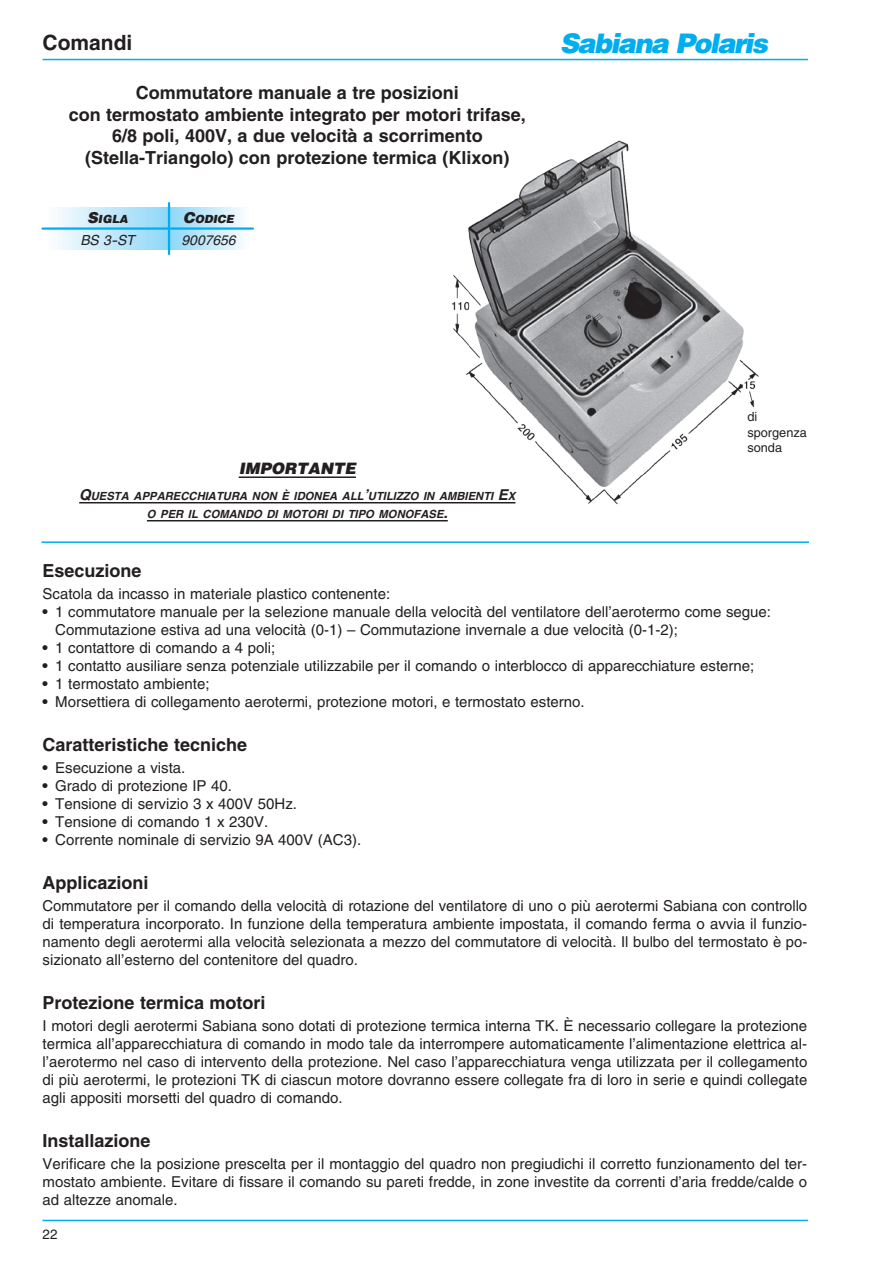
<style>
.page{position:relative;width:893px;height:1263px;background:#fff}
.page>*{position:absolute;margin:0;border:0;box-sizing:border-box;transform-origin:0 0}
.t1{font:italic 900 27px "Helvetica";letter-spacing:-.06em;color:#00aeef}
.t2{font:700 21px "Helvetica";color:#231f20}
.t3{font:700 18px/21.6px "Helvetica";color:#231f20;text-align:center}
.t4{font:italic 900 15.75px "Helvetica";color:#231f20}
.t5{font:15px/18px "Helvetica";color:#231f20;text-align:justify}
.t6{font:italic 13.8px "Helvetica";color:#231f20}
.t7{font:13.5px "Helvetica";color:#231f20}
.t8{font:12.75px/15.3px "Helvetica";color:#231f20}
.t9{font:italic 700 11.25px/18px "Helvetica";color:#231f20;text-align:center}
.t10{font:italic 900 11.25px "Helvetica";color:#231f20}
.s1{font-size:15px}
.s2{font-weight:700}
</style>
<div class="page">
<hr style="left:43px;top:1220px;width:765px;height:1px;background:#00aeef">
<img style="left:446px;top:140px;width:313px;height:365px">
<hr style="left:43px;top:59px;width:765px;height:1px;background:#00aeef">
<div style="left:47px;top:207px;width:122px;height:22px;background:linear-gradient(to right,#fefefe,#8fd7f7)"></div>
<div style="left:47px;top:229px;width:122px;height:21px;background:linear-gradient(to right,#fefefe,#8fd7f7)"></div>
<div style="left:169px;top:207px;width:80px;height:22px;background:linear-gradient(to right,#8ed7f7,#fbfdfe)"></div>
<div style="left:169px;top:229px;width:80px;height:21px;background:linear-gradient(to right,#8ed7f7,#fbfdfe)"></div>
<hr style="left:43px;top:227px;width:210px;height:3px;background:#00aeef">
<hr style="left:168px;top:203px;width:2px;height:51px;background:#00aeef">
<hr style="left:239px;top:476px;width:117px;height:2px;background:#231f20">
<hr style="left:79px;top:502px;width:436px;height:1px;background:#231f20">
<hr style="left:147px;top:520px;width:301px;height:1px;background:#231f20">
<hr style="left:41px;top:541px;width:768px;height:2px;background:#00aeef">
<h2 class="t2" style="left:43px;top:30px;width:91px">Comandi</h2>
<h1 class="t1" style="left:560px;top:26px;width:210px">Sabiana Polaris</h1>
<p class="t3" style="left:69px;top:82px;width:459px">Commutatore manuale a tre posizioni<br>con termostato ambiente integrato per motori trifase, 6/8 poli, 400V, a due velocità a scorrimento (Stella-Triangolo) con protezione termica (Klixon)</p>
<p class="t10" style="left:87px;top:212px;width:42px"><span class="s1">S</span>IGLA</p>
<p class="t10" style="left:183px;top:212px;width:53px"><span class="s1">C</span>ODICE</p>
<p class="t6" style="left:80px;top:232px;width:56px">BS 3-ST</p>
<p class="t6" style="left:182px;top:232px;width:56px">9007656</p>
<p class="t4" style="left:239px;top:458px;width:119px">IMPORTANTE</p>
<p class="t9" style="left:79px;top:487px;width:438px"><span class="s1">Q</span>UESTA APPARECCHIATURA NON È IDONEA ALL<span class="s1">’</span>UTILIZZO IN AMBIENTI <span class="s1">E</span>X<br>O PER IL COMANDO DI MOTORI DI TIPO MONOFASE<span class="s1">.</span></p>
<p class="t8" style="left:747px;top:409px;width:61px">di sporgenza sonda</p>
<p class="t3" style="left:43px;top:560px;width:101px">Esecuzione</p>
<p class="t5" style="left:43px;top:585px;width:349px">Scatola da incasso in materiale plastico contenente:</p>
<p class="t5" style="left:55px;top:603px;width:717px;text-indent:-13px"><span class="s2">•</span> 1 commutatore manuale per la selezione manuale della velocità del ventilatore dell’aerotermo come segue:<br>Commutazione estiva ad una velocità (0-1) – Commutazione invernale a due velocità (0-1-2);</p>
<p class="t5" style="left:43px;top:639px;width:234px"><span class="s2">•</span> 1 contattore di comando a 4 poli;</p>
<p class="t5" style="left:43px;top:657px;width:713px"><span class="s2">•</span> 1 contatto ausiliare senza potenziale utilizzabile per il comando o interblocco di apparecchiature esterne;</p>
<p class="t5" style="left:43px;top:675px;width:168px"><span class="s2">•</span> 1 termostato ambiente;</p>
<p class="t5" style="left:43px;top:693px;width:544px"><span class="s2">•</span> Morsettiera di collegamento aerotermi, protezione motori, e termostato esterno.</p>
<p class="t3" style="left:43px;top:734px;width:206px">Caratteristiche tecniche</p>
<p class="t5" style="left:43px;top:759px;width:144px"><span class="s2">•</span> Esecuzione a vista.</p>
<p class="t5" style="left:43px;top:777px;width:191px"><span class="s2">•</span> Grado di protezione IP 40.</p>
<p class="t5" style="left:43px;top:795px;width:256px"><span class="s2">•</span> Tensione di servizio 3 x 400V 50Hz.</p>
<p class="t5" style="left:43px;top:813px;width:227px"><span class="s2">•</span> Tensione di comando 1 x 230V.</p>
<p class="t5" style="left:43px;top:831px;width:320px"><span class="s2">•</span> Corrente nominale di servizio 9A 400V (AC3).</p>
<p class="t3" style="left:43px;top:872px;width:108px">Applicazioni</p>
<p class="t5" style="left:43px;top:896px;width:766px">Commutatore per il comando della velocità di rotazione del ventilatore di uno o più aerotermi Sabiana con controllo di temperatura incorporato. In funzione della temperatura ambiente impostata, il comando ferma o avvia il funzio&shy;namento degli aerotermi alla velocità selezionata a mezzo del commutatore di velocità. Il bulbo del termostato è po&shy;sizionato all’esterno del contenitore del quadro.</p>
<p class="t3" style="left:43px;top:991px;width:225px">Protezione termica motori</p>
<p class="t5" style="left:43px;top:1016px;width:766px">I motori degli aerotermi Sabiana sono dotati di protezione termica interna TK. È necessario collegare la protezione termica all’apparecchiatura di comando in modo tale da interrompere automaticamente l’alimentazione elettrica al&shy;l’aerotermo nel caso di intervento della protezione. Nel caso l’apparecchiatura venga utilizzata per il collegamento di più aerotermi, le protezioni TK di ciascun motore dovranno essere collegate fra di loro in serie e quindi collegate agli appositi morsetti del quadro di comando.</p>
<p class="t3" style="left:43px;top:1129px;width:110px">Installazione</p>
<p class="t5" style="left:43px;top:1154px;width:766px">Verificare che la posizione prescelta per il montaggio del quadro non pregiudichi il corretto funzionamento del ter&shy;mostato ambiente. Evitare di fissare il comando su pareti fredde, in zone investite da correnti d’aria fredde/calde o ad altezze anomale.</p>
<p class="t7" style="left:43px;top:1227px;width:17px">22</p>
</div>
